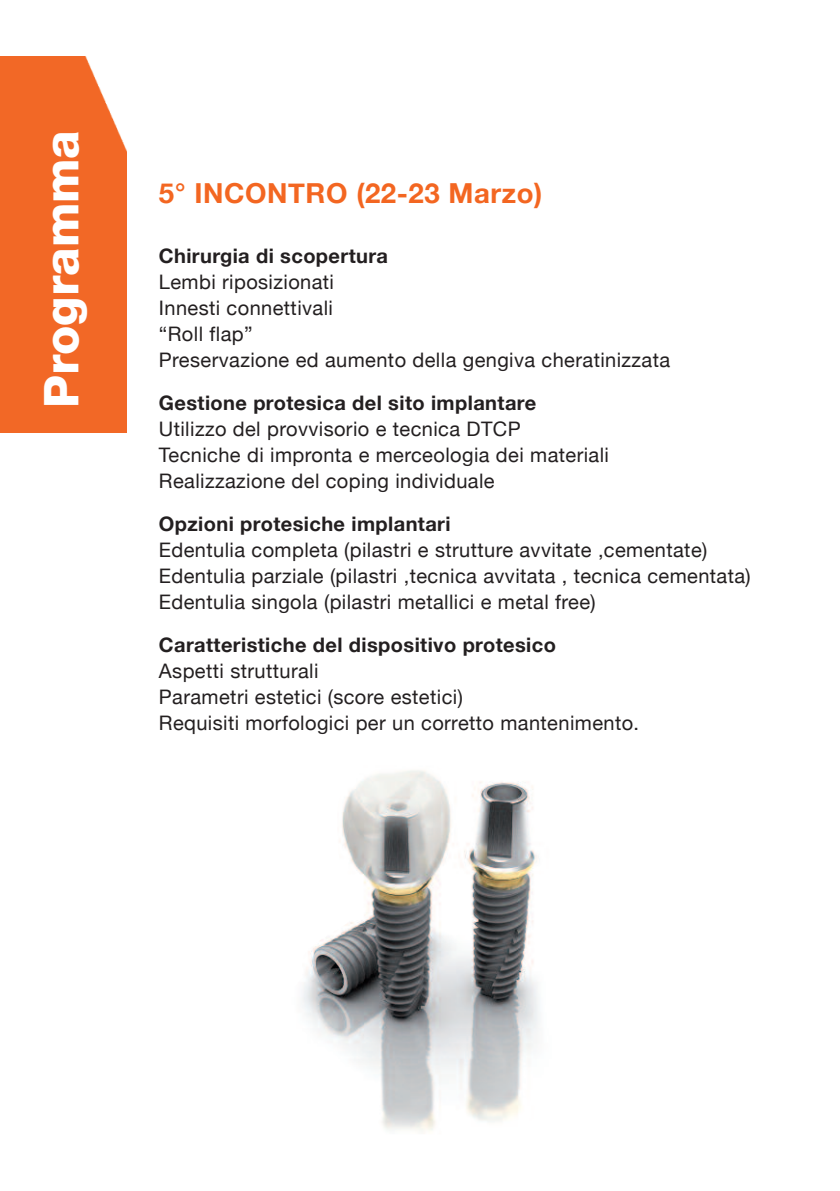
<style>
.page{position:relative;width:840px;height:1191px;background:#fff}
.page>*{position:absolute;margin:0;border:0;box-sizing:border-box;transform-origin:0 0}
.t1{font:800 48px "Helvetica Neue";color:#fff}
.t2{font:700 27.6px "Helvetica Neue";letter-spacing:.02em;color:#f36621}
.t3{font:20px/26px "Helvetica Neue";letter-spacing:.02em;color:#231f20}
.t4{font:700 20px "Helvetica Neue";letter-spacing:.02em;color:#231f20}
</style>
<div class="page">
<svg style="left:307px;top:1015px;width:232px;height:116px"></svg>
<img style="left:302px;top:770px;width:237px;height:245px">
<div style="left:0;top:57px;width:126px;height:375px;background:#f26826"></div>
<h1 class="t1" style="left:44px;top:407px;width:279px;rotate:-90deg">Programma</h1>
<h2 class="t2" style="left:159px;top:176px;width:384px">5° INCONTRO (22-23 Marzo)</h2>
<p class="t4" style="left:159px;top:244px;width:230px">Chirurgia di scopertura</p>
<p class="t3" style="left:159px;top:269px;width:512px">Lembi riposizionati<br>Innesti connettivali<br>“Roll flap”<br>Preservazione ed aumento della gengiva cheratinizzata</p>
<p class="t4" style="left:159px;top:391px;width:378px">Gestione protesica del sito implantare</p>
<p class="t3" style="left:159px;top:416px;width:451px">Utilizzo del provvisorio e tecnica DTCP<br>Tecniche di impronta e merceologia dei materiali<br>Realizzazione del coping individuale</p>
<p class="t4" style="left:159px;top:512px;width:293px">Opzioni protesiche implantari</p>
<p class="t3" style="left:159px;top:537px;width:593px">Edentulia completa (pilastri e strutture avvitate ,cementate)<br>Edentulia parziale (pilastri ,tecnica avvitata , tecnica cementata)<br>Edentulia singola (pilastri metallici e metal free)</p>
<p class="t4" style="left:159px;top:633px;width:398px">Caratteristiche del dispositivo protesico</p>
<p class="t3" style="left:159px;top:658px;width:481px">Aspetti strutturali<br>Parametri estetici (score estetici)<br>Requisiti morfologici per un corretto mantenimento.</p>
</div>
